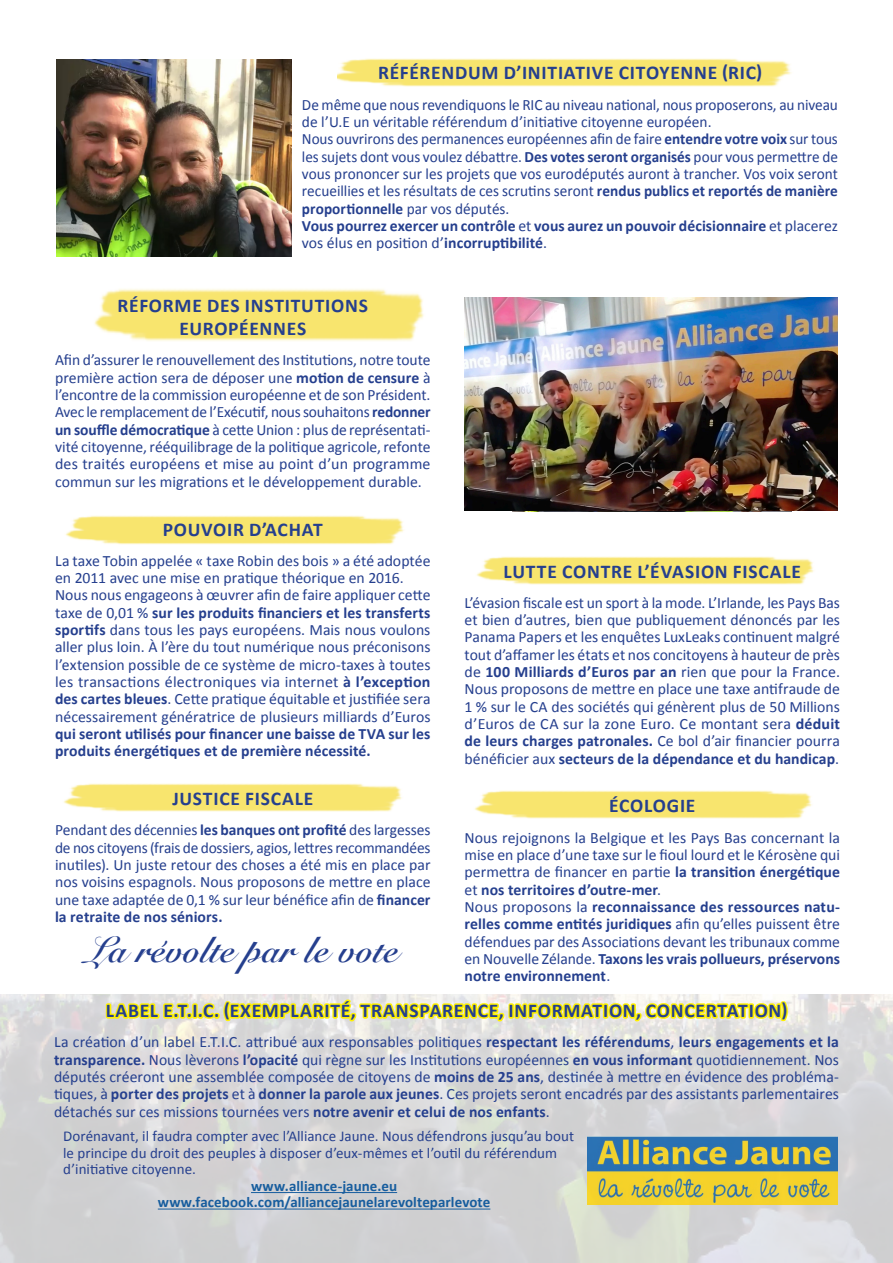
<style>
.page{position:relative;width:893px;height:1263px;background:#fff}
.page>*{position:absolute;margin:0;border:0;box-sizing:border-box;transform-origin:0 0}
.cdt_12_sns_alinea{font:700 36px "Snell Roundhand";letter-spacing:.005em;color:#253f8e}
.titre_3_1{font:700 19.5px/23.4px "Calibri";letter-spacing:.04em;color:#253f8e;text-align:center}
.cdt_12_sns_alinea-2{font:15.75px/17.4px "Calibri";color:#253f8e;text-align:justify}
.cdt_12_sns_alinea-3{font:700 15.75px/17.2px "Calibri";color:#253f8e}
.cdt_12_sns_alinea-4{font:15.75px/17.4px "Calibri";color:#253f8e;text-align:justify;scale:.96 1}
.cdt_12_sns_alinea-5{font:15px/16.5px "Calibri";color:#253f8e}
.cdt_12_sns_alinea-6{font:700 15px "Calibri";letter-spacing:.005em;color:#175d9e}
.s1{font-weight:700}
.s2{font-weight:400}
</style>
<div class="page">
<img style="left:65px;top:515px;width:339px;height:30px">
<img style="left:64px;top:783px;width:338px;height:29px">
<img style="left:475px;top:790px;width:337px;height:29px">
<img style="left:337px;top:58px;width:455px;height:29px">
<img style="left:477px;top:556px;width:337px;height:29px">
<img style="left:94px;top:289px;width:330px;height:52px">
<img style="left:0;top:995px;width:893px;height:268px">
<svg style="left:104px;top:994px;width:686px;height:40px"></svg>
<hr style="left:251px;top:1192px;width:146px;height:1px;background:#175d9e">
<hr style="left:158px;top:1208px;width:332px;height:1px;background:#175d9e">
<img style="left:587px;top:1136px;width:251px;height:69px">
<img style="left:56px;top:60px;width:235px;height:196px">
<img style="left:465px;top:298px;width:373px;height:213px">
<p class="titre_3_1" style="left:378px;top:61px;width:385px">RÉFÉRENDUM D’INITIATIVE CITOYENNE (RIC)</p>
<p class="cdt_12_sns_alinea-2" style="left:302px;top:95px;width:537px">De même que nous revendiquons le RIC au niveau national, nous proposerons, au niveau de l’U.E un véritable référendum d’initiative citoyenne européen.</p>
<p class="cdt_12_sns_alinea-4" style="left:302px;top:130px;width:560px">Nous ouvrirons des permanences européennes afin de faire <span class="s1">entendre votre voix</span> sur tous les sujets dont vous voulez débattre. <span class="s1">Des votes seront organisés</span> pour vous permettre de vous prononcer sur les projets que vos eurodéputés auront à trancher. Vos voix seront recueillies et les résultats de ces scrutins seront <span class="s1">rendus publics et reportés de manière proportionnelle</span> par vos députés.</p>
<p class="cdt_12_sns_alinea-3" style="left:302px;top:216px;width:537px">Vous pourrez exercer un contrôle <span class="s2">et</span> vous aurez un pouvoir décisionnaire <span class="s2">et placerez vos élus en position d’</span>incorruptibilité<span class="s2">.</span></p>
<p class="titre_3_1" style="left:118px;top:293px;width:252px">RÉFORME DES INSTITUTIONS<br>EUROPÉENNES</p>
<p class="cdt_12_sns_alinea-2" style="left:55px;top:351px;width:377px">Afin d’assurer le renouvellement des Institutions, notre toute première action sera de déposer une <span class="s1">motion de censure</span> à l’encontre de la commission européenne et de son Président.<br>Avec le remplacement de l’Exécutif, nous souhaitons <span class="s1">redonner un souffle démocratique</span> à cette Union : plus de représentati&shy;vité citoyenne, rééquilibrage de la politique agricole, refonte des traités européens et mise au point d’un programme commun sur les migrations et le développement durable.</p>
<p class="titre_3_1" style="left:163px;top:517px;width:161px">POUVOIR D’ACHAT</p>
<p class="cdt_12_sns_alinea-2" style="left:55px;top:551px;width:377px">La taxe Tobin appelée « taxe Robin des bois » a été adoptée en 2011 avec une mise en pratique théorique en 2016.</p>
<p class="cdt_12_sns_alinea-2" style="left:55px;top:586px;width:377px">Nous nous engageons à œuvrer afin de faire appliquer cette taxe de 0,01 % <span class="s1">sur les produits financiers et les transferts sportifs</span> dans tous les pays européens. Mais nous voulons aller plus loin. À l’ère du tout numérique nous préconisons l’extension possible de ce système de micro-taxes à toutes les transactions électroniques via internet <span class="s1">à l’exception des cartes bleues</span>. Cette pratique équitable et justifiée sera nécessairement génératrice de plusieurs milliards d’Euros <span class="s1">qui seront utilisés pour financer une baisse de TVA sur les produits énergétiques et de première nécessité.</span></p>
<p class="titre_3_1" style="left:172px;top:786px;width:142px">JUSTICE FISCALE</p>
<p class="cdt_12_sns_alinea-2" style="left:55px;top:821px;width:377px">Pendant des décennies <span class="s1">les banques ont profité</span> des largesses de nos citoyens (frais de dossiers, agios, lettres recommandées inutiles). Un juste retour des choses a été mis en place par nos voisins espagnols. Nous proposons de mettre en place une taxe adaptée de 0,1 % sur leur bénéfice afin de <span class="s1">financer la retraite de nos séniors.</span></p>
<p class="cdt_12_sns_alinea" style="left:87px;top:918px;width:313px">La révolte par le vote</p>
<p class="titre_3_1" style="left:504px;top:559px;width:299px">LUTTE CONTRE L’ÉVASION FISCALE</p>
<p class="cdt_12_sns_alinea-2" style="left:465px;top:593px;width:377px">L’évasion fiscale est un sport à la mode. L’Irlande, les Pays Bas et bien d’autres, bien que publiquement dénoncés par les Panama Papers et les enquêtes LuxLeaks continuent malgré tout d’affamer les états et nos concitoyens à hauteur de près de <span class="s1">100 Milliards d’Euros par an</span> rien que pour la France.<br>Nous proposons de mettre en place une taxe antifraude de 1 % sur le CA des sociétés qui génèrent plus de 50 Millions d’Euros de CA sur la zone Euro. Ce montant sera <span class="s1">déduit de leurs charges patronales.</span> Ce bol d’air financier pourra bénéficier aux <span class="s1">secteurs de la dépendance et du handicap</span>.</p>
<p class="titre_3_1" style="left:609px;top:794px;width:88px">ÉCOLOGIE</p>
<p class="cdt_12_sns_alinea-2" style="left:465px;top:828px;width:377px">Nous rejoignons la Belgique et les Pays Bas concernant la mise en place d’une taxe sur le fioul lourd et le Kérosène qui permettra de financer en partie <span class="s1">la transition énergétique </span>et <span class="s1">nos territoires d’outre-mer</span>.</p>
<p class="cdt_12_sns_alinea-3" style="left:465px;top:897px;width:377px;text-align:justify"><span class="s2">Nous proposons la</span> reconnaissance des ressources natu&shy;relles comme entités juridiques <span class="s2">afin qu’elles puissent être défendues par des Associations devant les tribunaux comme en Nouvelle Zélande.</span> Taxons les vrais pollueurs, préservons notre environnement<span class="s2">.</span></p>
<p class="titre_3_1" style="left:106px;top:998px;width:683px">LABEL E.T.I.C. (EXEMPLARITÉ, TRANSPARENCE, INFORMATION, CONCERTATION)</p>
<p class="cdt_12_sns_alinea-2" style="left:54px;top:1033px;width:786px">La création d’un label E.T.I.C. attribué aux responsables politiques <span class="s1">respectant les référendums</span>, <span class="s1">leurs engagements et la transparence.</span> Nous lèverons <span class="s1">l’opacité</span> qui règne sur les Institutions européennes <span class="s1">en vous informant</span> quotidiennement. Nos députés créeront une assemblée composée de citoyens de <span class="s1">moins de 25 ans</span>, destinée à mettre en évidence des probléma&shy;tiques, à <span class="s1">porter des projets</span> et à <span class="s1">donner la parole aux jeunes</span>. Ces projets seront encadrés par des assistants parlementaires détachés sur ces missions tournées vers <span class="s1">notre avenir et celui de nos enfants</span>.</p>
<p class="cdt_12_sns_alinea-5" style="left:63px;top:1128px;width:512px">Dorénavant, il faudra compter avec l’Alliance Jaune. Nous défendrons jusqu’au bout le principe du droit des peuples à disposer d’eux-mêmes et l’outil du référendum d’initiative citoyenne.</p>
<p class="cdt_12_sns_alinea-6" style="left:251px;top:1175px;width:148px">www.alliance-jaune.eu</p>
<p class="cdt_12_sns_alinea-6" style="left:158px;top:1192px;width:334px">www.facebook.com/alliancejaunelarevolteparlevote</p>
</div>
